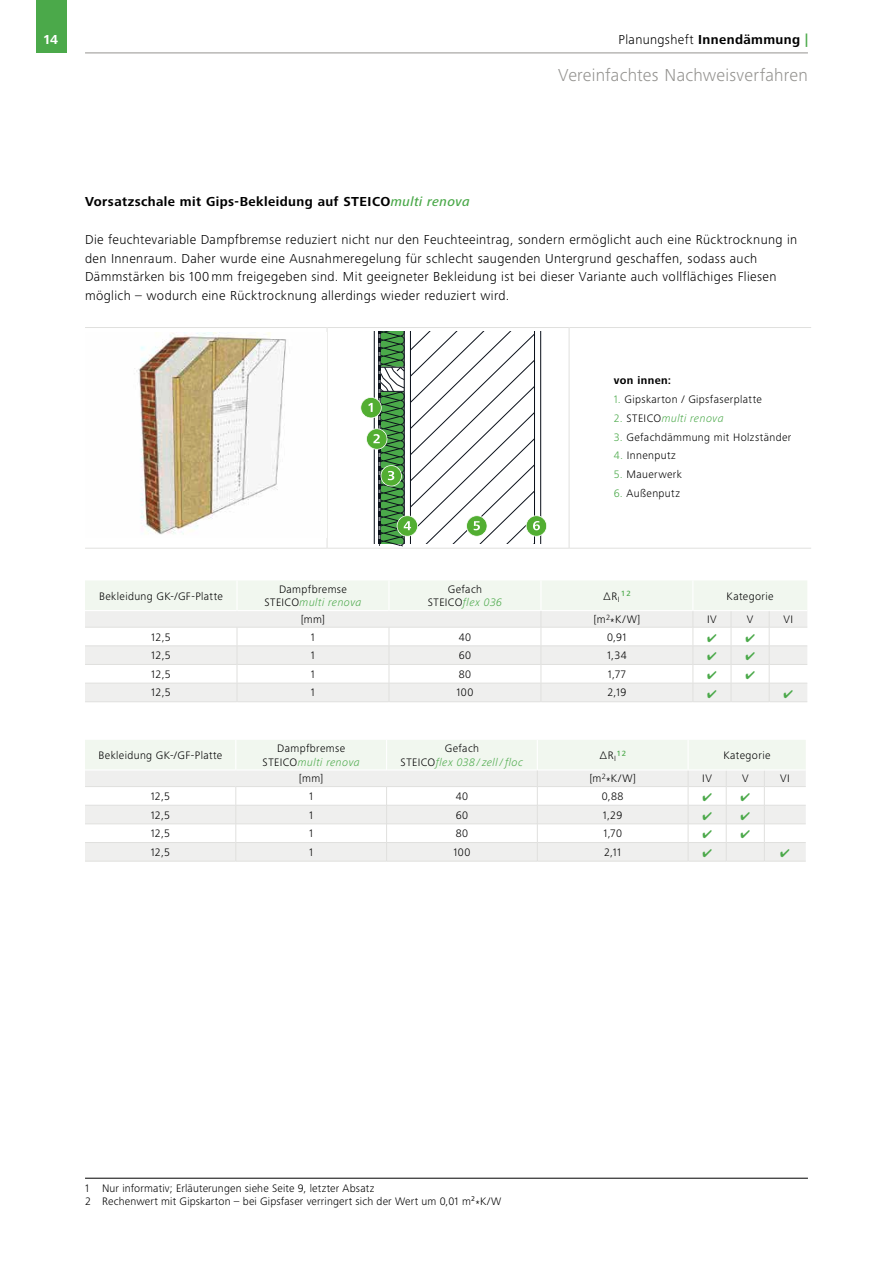
<style>
.page{position:relative;width:893px;height:1263px;background:#fff}
.page>*{position:absolute;margin:0;border:0;box-sizing:border-box;transform-origin:0 0}
.t1{font:300 18px "Frutiger Next LTW1 G";letter-spacing:.01em;color:#959491}
.t2{font:300 13.5px/18.8px "Frutiger Next LTW1 G";letter-spacing:.025em;color:#000}
.t3{font:700 13.5px "Frutiger Next LTW1 G";letter-spacing:.03em;color:#000}
.t4{font:700 13.5px "Frutiger Next LTW1 G";color:#fff}
.t5{font:300 11.25px/13.5px "Frutiger Next LTW1 G";letter-spacing:.03em;color:#000;text-align:center}
.t6{font:italic 300 11.25px/13.5px "Frutiger Next LTW1 G";letter-spacing:.035em;color:#4ba94a;text-align:center}
.t7{font:700 11.25px "Frutiger Next LTW1 G";letter-spacing:.035em;color:#000}
.t8{font:500 7.8px "Frutiger Next LTW1 G";color:#4ba94a}
.s1{font-weight:700}
.s2{font-weight:700;color:#4ba94a}
.s3{font-weight:500;font-style:italic;color:#4ba94a}
.s4{color:#4ba94a}
.s5{font-style:normal}
.s6{font-style:normal;color:#000}
.s7{font-style:italic;color:#4ba94a}
</style>
<div class="page">
<hr style="left:85px;top:327px;width:242px;height:1px;background:#e0e0de">
<hr style="left:327px;top:327px;width:242px;height:1px;background:#e0e0de">
<hr style="left:327px;top:327px;width:1px;height:221px;background:#e0e0de">
<hr style="left:569px;top:327px;width:242px;height:1px;background:#e0e0de">
<hr style="left:569px;top:327px;width:1px;height:221px;background:#e0e0de">
<hr style="left:85px;top:548px;width:242px;height:1px;background:#e0e0de">
<hr style="left:327px;top:548px;width:242px;height:1px;background:#e0e0de">
<hr style="left:569px;top:548px;width:242px;height:1px;background:#e0e0de">
<img style="left:134px;top:332px;width:152px;height:203px">
<svg style="left:360px;top:332px;width:187px;height:215px"></svg>
<hr style="left:85px;top:861px;width:151px;height:1px;background:#e0e0de">
<hr style="left:236px;top:861px;width:150px;height:1px;background:#e0e0de">
<hr style="left:387px;top:861px;width:150px;height:1px;background:#e0e0de">
<hr style="left:538px;top:861px;width:150px;height:1px;background:#e0e0de">
<hr style="left:688px;top:861px;width:38px;height:1px;background:#e0e0de">
<hr style="left:726px;top:861px;width:38px;height:1px;background:#e0e0de">
<hr style="left:765px;top:861px;width:41px;height:1px;background:#e0e0de">
<hr style="left:85px;top:1178px;width:723px;height:1px;background:#000">
<div style="left:36px;top:0;width:30px;height:53px;background:#4ba94a"></div>
<hr style="left:85px;top:53px;width:723px;height:1px;background:#959491">
<svg style="left:85px;top:581px;width:722px;height:121px"></svg>
<svg style="left:85px;top:740px;width:721px;height:121px"></svg>
<p class="t4" style="left:44px;top:32px;width:16px">14</p>
<p class="t2" style="left:619px;top:30px;width:191px">Planungsheft <span class="s1">Innendämmung</span> <span class="s2">|</span></p>
<h1 class="t1" style="left:558px;top:64px;width:251px">Vereinfachtes Nachweisverfahren</h1>
<p class="t3" style="left:85px;top:194px;width:386px">Vorsatzschale mit Gips-Bekleidung auf STEICO<span class="s3">multi renova</span></p>
<p class="t2" style="left:85px;top:230px;width:714px">Die feuchtevariable Dampfbremse reduziert nicht nur den Feuchteeintrag, sondern ermöglicht auch eine Rücktrocknung in den Innenraum. Daher wurde eine Ausnahmeregelung für schlecht saugenden Untergrund geschaffen, sodass auch Dämmstärken bis 100 mm freigegeben sind. Mit geeigneter Bekleidung ist bei dieser Variante auch vollflächiges Fliesen möglich – wodurch eine Rücktrocknung allerdings wieder reduziert wird.</p>
<p class="t7" style="left:614px;top:374px;width:59px">von innen:</p>
<p class="t5" style="left:614px;top:393px;width:150px"><span class="s4">1.</span> Gipskarton / Gipsfaserplatte</p>
<p class="t6" style="left:614px;top:411px;width:111px"><span class="s5">2.</span> <span class="s6">STEICO</span>multi renova</p>
<p class="t5" style="left:614px;top:430px;width:179px"><span class="s4">3.</span> Gefachdämmung mit Holzständer</p>
<p class="t5" style="left:614px;top:449px;width:64px"><span class="s4">4.</span> Innenputz</p>
<p class="t5" style="left:614px;top:468px;width:70px"><span class="s4">5.</span> Mauerwerk</p>
<p class="t5" style="left:614px;top:486px;width:68px"><span class="s4">6.</span> Außenputz</p>
<p class="t5" style="left:99px;top:589px;width:125px">Bekleidung GK-/GF-Platte</p>
<p class="t5" style="left:264px;top:582px;width:99px">Dampfbremse<br>STEICO<span class="s7">multi renova</span></p>
<p class="t5" style="left:428px;top:582px;width:76px">Gefach<br>STEICO<span class="s7">flex 036</span></p>
<p class="t5" style="left:603px;top:589px;width:18px">∆R<sub>I</sub></p>
<p class="t8" style="left:621px;top:589px;width:11px">1 2</p>
<p class="t5" style="left:727px;top:589px;width:49px">Kategorie</p>
<p class="t5" style="left:301px;top:612px;width:26px">[mm]</p>
<p class="t5" style="left:594px;top:612px;width:48px">[m<sup>2</sup>*K/W]</p>
<p class="t5" style="left:707px;top:612px;width:11px">IV</p>
<p class="t5" style="left:747px;top:612px;width:8px">V</p>
<p class="t5" style="left:783px;top:612px;width:11px">VI</p>
<p class="t5" style="left:151px;top:630px;width:21px">12,5</p>
<p class="t5" style="left:311px;top:630px;width:6px">1</p>
<p class="t5" style="left:459px;top:630px;width:14px">40</p>
<p class="t5" style="left:607px;top:630px;width:21px">0,91</p>
<p class="t5" style="left:151px;top:649px;width:21px">12,5</p>
<p class="t5" style="left:311px;top:649px;width:6px">1</p>
<p class="t5" style="left:459px;top:649px;width:14px">60</p>
<p class="t5" style="left:607px;top:649px;width:21px">1,34</p>
<p class="t5" style="left:151px;top:667px;width:21px">12,5</p>
<p class="t5" style="left:311px;top:667px;width:6px">1</p>
<p class="t5" style="left:459px;top:667px;width:14px">80</p>
<p class="t5" style="left:608px;top:667px;width:20px">1,77</p>
<p class="t5" style="left:151px;top:686px;width:21px">12,5</p>
<p class="t5" style="left:311px;top:686px;width:6px">1</p>
<p class="t5" style="left:457px;top:686px;width:18px">100</p>
<p class="t5" style="left:607px;top:686px;width:21px">2,19</p>
<p class="t5" style="left:98px;top:748px;width:125px">Bekleidung GK-/GF-Platte</p>
<p class="t5" style="left:263px;top:742px;width:99px">Dampfbremse<br>STEICO<span class="s7">multi renova</span></p>
<p class="t6" style="left:401px;top:742px;width:124px"><span class="s6">Gefach<br>STEICO</span>flex 038 / zell / floc</p>
<p class="t5" style="left:599px;top:748px;width:18px">∆R<sub>I</sub></p>
<p class="t8" style="left:617px;top:748px;width:10px">12</p>
<p class="t5" style="left:723px;top:748px;width:49px">Kategorie</p>
<p class="t5" style="left:299px;top:772px;width:26px">[mm]</p>
<p class="t5" style="left:589px;top:772px;width:48px">[m<sup>2</sup>*K/W]</p>
<p class="t5" style="left:702px;top:772px;width:11px">IV</p>
<p class="t5" style="left:742px;top:772px;width:8px">V</p>
<p class="t5" style="left:780px;top:772px;width:11px">VI</p>
<p class="t5" style="left:151px;top:789px;width:21px">12,5</p>
<p class="t5" style="left:309px;top:789px;width:6px">1</p>
<p class="t5" style="left:456px;top:789px;width:14px">40</p>
<p class="t5" style="left:602px;top:789px;width:23px">0,88</p>
<p class="t5" style="left:151px;top:808px;width:21px">12,5</p>
<p class="t5" style="left:309px;top:808px;width:6px">1</p>
<p class="t5" style="left:456px;top:808px;width:14px">60</p>
<p class="t5" style="left:603px;top:808px;width:21px">1,29</p>
<p class="t5" style="left:151px;top:827px;width:21px">12,5</p>
<p class="t5" style="left:309px;top:827px;width:6px">1</p>
<p class="t5" style="left:456px;top:827px;width:14px">80</p>
<p class="t5" style="left:603px;top:827px;width:20px">1,70</p>
<p class="t5" style="left:151px;top:845px;width:21px">12,5</p>
<p class="t5" style="left:309px;top:845px;width:6px">1</p>
<p class="t5" style="left:453px;top:845px;width:18px">100</p>
<p class="t5" style="left:604px;top:845px;width:19px">2,11</p>
<p class="t5" style="left:85px;top:1181px;width:418px;text-align:left">1 Nur informativ; Erläuterungen siehe Seite 9, letzter Absatz<br>2 Rechenwert mit Gipskarton – bei Gipsfaser verringert sich der Wert um 0,01 m²*K/W</p>
</div>
